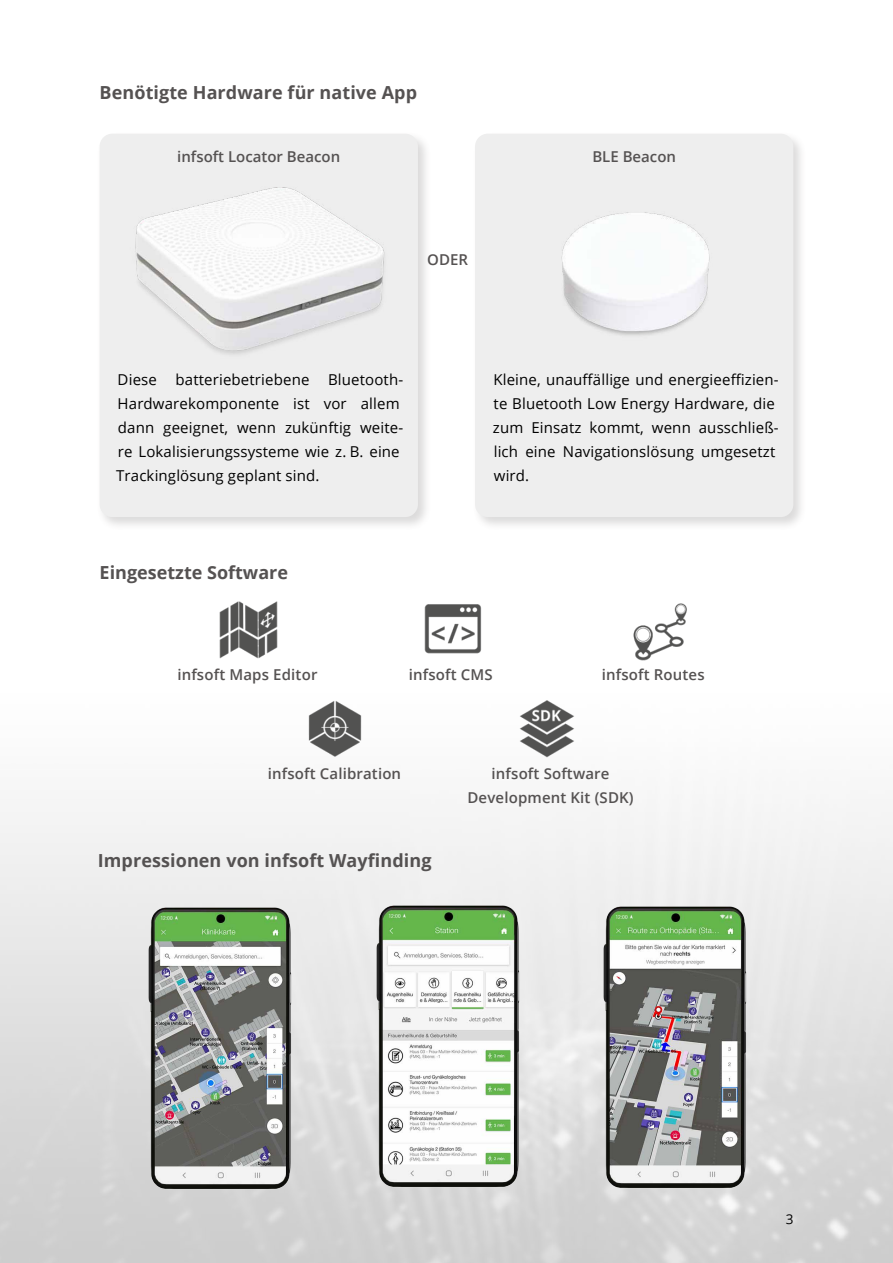
<style>
.page{position:relative;width:893px;height:1263px;background:#fff}
.page>*{position:absolute;margin:0;border:0;box-sizing:border-box;transform-origin:0 0}
.t1{font:700 18px "Open Sans";letter-spacing:.005em;color:#555252}
.t2{font:15px/24px "Open Sans";letter-spacing:.01em;color:#000}
.t3{font:600 15px/24px "Open Sans";letter-spacing:.01em;color:#555252;text-align:center}
.t4{font:13.5px "Open Sans";color:#000}
</style>
<div class="page">
<img style="left:139px;top:903px;width:162px;height:297px">
<img style="left:594px;top:902px;width:162px;height:297px">
<img style="left:367px;top:901px;width:161px;height:296px">
<div style="left:97px;top:131px;width:334px;height:399px;background:#555252;opacity:.21"></div>
<div style="left:100px;top:134px;width:318px;height:383px;background:#eee;border-radius:13px"></div>
<img style="left:135px;top:187px;width:250px;height:168px">
<div style="left:472px;top:131px;width:335px;height:399px;background:#555252;opacity:.21"></div>
<div style="left:475px;top:134px;width:318px;height:383px;background:#eee;border-radius:13px"></div>
<img style="left:561px;top:212px;width:149px;height:124px">
<img style="left:219px;top:601px;width:59px;height:58px">
<img style="left:424px;top:604px;width:58px;height:50px">
<img style="left:633px;top:603px;width:54px;height:58px">
<img style="left:304px;top:700px;width:62px;height:59px">
<img style="left:516px;top:700px;width:62px;height:59px">
<p class="t1" style="left:100px;top:80px;width:319px">Benötigte Hardware für native App</p>
<p class="t3" style="left:177px;top:145px;width:165px">infsoft Locator Beacon</p>
<p class="t3" style="left:427px;top:247px;width:42px">ODER</p>
<p class="t3" style="left:592px;top:145px;width:85px">BLE Beacon</p>
<p class="t2" style="left:116px;top:367px;width:289px">Diese batteriebetriebene Bluetooth-Hardwarekomponente ist vor allem dann geeignet, wenn zukünftig weite&shy;re Lokalisierungssysteme wie z. B. eine Trackinglösung geplant sind.</p>
<p class="t1" style="left:100px;top:560px;width:190px">Eingesetzte Software</p>
<p class="t2" style="left:493px;top:367px;width:287px">Kleine, unauffällige und energieeffizien&shy;te Bluetooth Low Energy Hardware, die zum Einsatz kommt, wenn ausschließ&shy;lich eine Navigationslösung umgesetzt wird.</p>
<p class="t3" style="left:177px;top:662px;width:142px">infsoft Maps Editor</p>
<p class="t3" style="left:409px;top:662px;width:85px">infsoft CMS</p>
<p class="t3" style="left:602px;top:662px;width:104px">infsoft Routes</p>
<p class="t3" style="left:268px;top:761px;width:135px">infsoft Calibration</p>
<p class="t3" style="left:467px;top:762px;width:168px">infsoft Software<br>Development Kit (SDK)</p>
<p class="t1" style="left:98px;top:848px;width:335px">Impressionen von infsoft Wayfinding</p>
<p class="t4" style="left:786px;top:1209px;width:9px">3</p>
</div>
